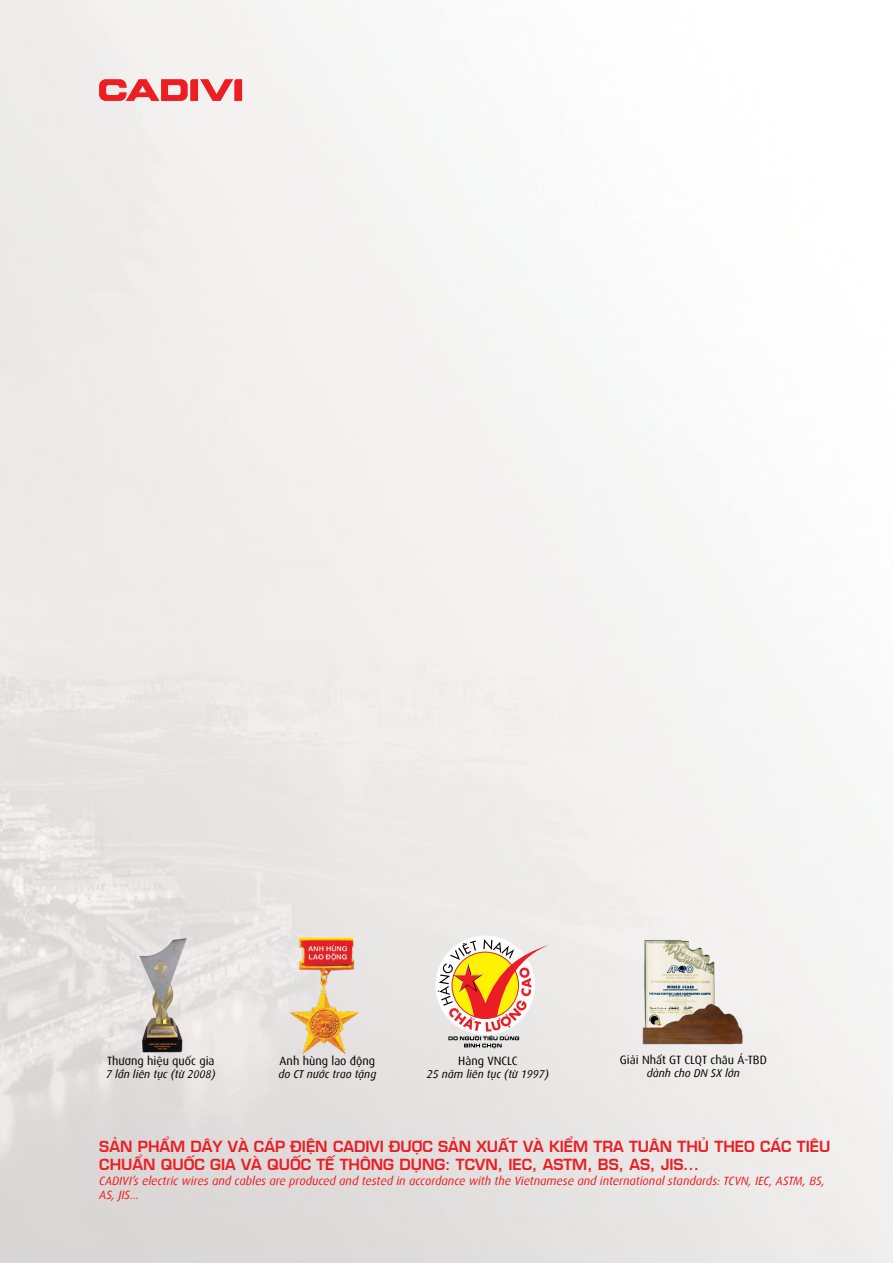
<style>
.page{position:relative;width:893px;height:1263px;background:#fff}
.page>*{position:absolute;margin:0;border:0;box-sizing:border-box;transform-origin:0 0}
.t1{font:600 15px/18px "Eurostile VN";color:#ed1d24}
.t2{font:italic 12px/14.4px "Dax VN";color:#ed1d24}
.t3{font:12px "Dax VN";color:#000}
.t4{font:italic 11.25px "Dax VN";color:#000}
</style>
<div class="page">
<svg style="left:99px;top:79px;width:143px;height:22px"></svg>
<img style="left:288px;top:937px;width:76px;height:116px">
<img style="left:121px;top:933px;width:84px;height:124px">
<svg style="left:438px;top:939px;width:112px;height:109px"></svg>
<img style="left:637px;top:934px;width:109px;height:116px">
<p class="t3" style="left:107px;top:1053px;width:109px">Thương hiệu quốc gia</p>
<p class="t4" style="left:106px;top:1067px;width:111px">7 lần liên tục (từ 2008)</p>
<p class="t3" style="left:280px;top:1053px;width:97px">Anh hùng lao động</p>
<p class="t4" style="left:278px;top:1067px;width:99px">do CT nước trao tặng</p>
<p class="t3" style="left:458px;top:1053px;width:61px">Hàng VNCLC</p>
<p class="t4" style="left:427px;top:1067px;width:124px">25 năm liên tục (từ 1997)</p>
<p class="t3" style="left:620px;top:1052px;width:148px">Giải Nhất GT CLQT châu Á-TBD</p>
<p class="t4" style="left:647px;top:1066px;width:94px">dành cho DN SX lớn</p>
<p class="t1" style="left:99px;top:1136px;width:733px">SẢN PHẨM DÂY VÀ CÁP ĐIỆN CADIVI ĐƯỢC SẢN XUẤT VÀ KIỂM TRA TUÂN THỦ THEO CÁC TIÊU<br>CHUẨN QUỐC GIA VÀ QUỐC TẾ THÔNG DỤNG: TCVN, IEC, ASTM, BS, AS, JIS...</p>
<p class="t2" style="left:99px;top:1173px;width:727px">CADIVI’s electric wires and cables are produced and tested in accordance with the Vietnamese and international standards: TCVN, IEC, ASTM, BS,<br>AS, JIS...</p>
</div>
